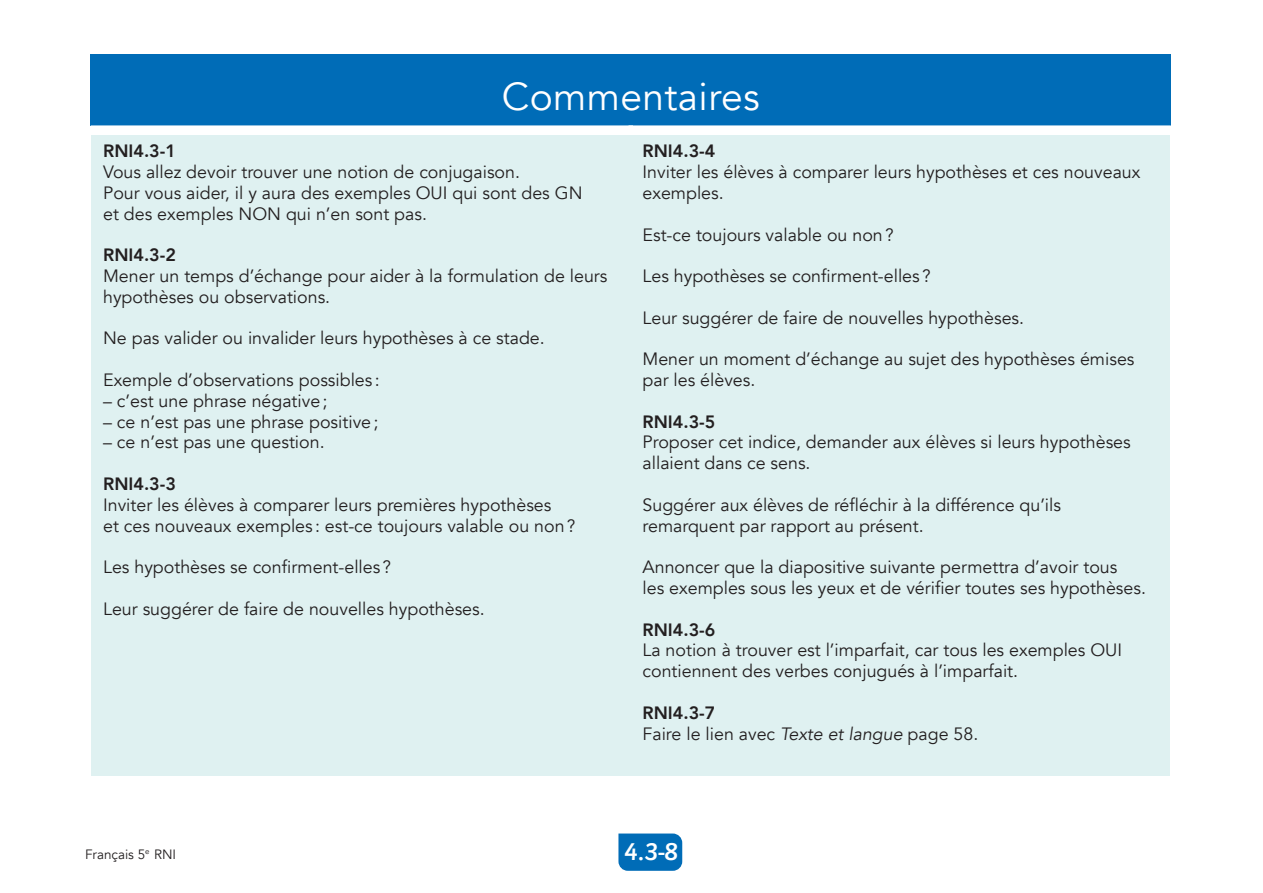
<style>
.page{position:relative;width:1263px;height:893px;background:#fff}
.page>*{position:absolute;margin:0;border:0;box-sizing:border-box;transform-origin:0 0}
.t1{font:39px "Avenir";letter-spacing:.01em;color:#fff}
.t2{font:500 27px "Sassoon Primary W01";color:#fff}
.t3{font:17.85px/20.9px "Avenir";color:#231f20}
.t4{font:800 17.85px "Avenir";color:#231f20}
.t5{font:13.5px "Avenir";color:#231f20}
.s1{font-weight:800}
.s2{font-style:italic}
</style>
<div class="page">
<svg style="left:618px;top:833px;width:64px;height:38px;background:#0c73ba"></svg>
<div style="left:91px;top:135px;width:1078px;height:641px;background:#dff1f1"></div>
<div style="left:91px;top:54px;width:1080px;height:71px;background:#006cb7"></div>
<svg style="left:91px;top:125px;width:1080px;height:1px"></svg>
<h1 class="t1" style="left:502px;top:73px;width:259px">Commentaires</h1>
<p class="t4" style="left:103px;top:137px;width:74px">RNI4.3-1</p>
<p class="t3" style="left:103px;top:162px;width:481px">Vous allez devoir trouver une notion de conjugaison.<br>Pour vous aider, il y aura des exemples OUI qui sont des GN et des exemples NON qui n’en sont pas.</p>
<p class="t4" style="left:103px;top:241px;width:74px">RNI4.3-2</p>
<p class="t3" style="left:103px;top:266px;width:506px">Mener un temps d’échange pour aider à la formulation de leurs hypothèses ou observations.</p>
<p class="t3" style="left:103px;top:328px;width:443px">Ne pas valider ou invalider leurs hypothèses à ce stade.</p>
<p class="t3" style="left:103px;top:370px;width:278px">Exemple d’observations possibles :</p>
<p class="t3" style="left:103px;top:391px;width:226px">– c’est une phrase négative;</p>
<p class="t3" style="left:103px;top:411px;width:277px">– ce n’est pas une phrase positive;</p>
<p class="t3" style="left:103px;top:432px;width:223px">– ce n’est pas une question.</p>
<p class="t4" style="left:103px;top:470px;width:74px">RNI4.3-3</p>
<p class="t3" style="left:103px;top:495px;width:474px">Inviter les élèves à comparer leurs premières hypothèses<br>et ces nouveaux exemples : est-ce toujours valable ou non?</p>
<p class="t3" style="left:103px;top:557px;width:290px">Les hypothèses se confirment-elles ?</p>
<p class="t3" style="left:103px;top:598px;width:383px">Leur suggérer de faire de nouvelles hypothèses.</p>
<p class="t4" style="left:642px;top:137px;width:74px">RNI4.3-4</p>
<p class="t3" style="left:642px;top:162px;width:499px">Inviter les élèves à comparer leurs hypothèses et ces nouveaux exemples.</p>
<p class="t3" style="left:642px;top:224px;width:253px">Est-ce toujours valable ou non?</p>
<p class="t3" style="left:642px;top:266px;width:290px">Les hypothèses se confirment-elles ?</p>
<p class="t3" style="left:642px;top:307px;width:383px">Leur suggérer de faire de nouvelles hypothèses.</p>
<p class="t3" style="left:642px;top:349px;width:493px">Mener un moment d’échange au sujet des hypothèses émises par les élèves.</p>
<p class="t4" style="left:642px;top:407px;width:74px">RNI4.3-5</p>
<p class="t3" style="left:642px;top:432px;width:490px">Proposer cet indice, demander aux élèves si leurs hypothèses allaient dans ce sens.</p>
<p class="t3" style="left:642px;top:495px;width:420px">Suggérer aux élèves de réfléchir à la différence qu’ils remarquent par rapport au présent.</p>
<p class="t3" style="left:642px;top:557px;width:505px">Annoncer que la diapositive suivante permettra d’avoir tous<br>les exemples sous les yeux et de vérifier toutes ses hypothèses.</p>
<p class="t4" style="left:642px;top:615px;width:74px">RNI4.3-6</p>
<p class="t3" style="left:642px;top:640px;width:481px">La notion à trouver est l’imparfait, car tous les exemples OUI contiennent des verbes conjugués à l’imparfait.</p>
<p class="t3" style="left:642px;top:702px;width:337px"><span class="s1">RNI4.3-7<br></span>Faire le lien avec <span class="s2">Texte et langue</span> page 58.</p>
<p class="t5" style="left:85px;top:846px;width:93px">Français 5<sup>e</sup> RNI</p>
<h2 class="t2" style="left:624px;top:837px;width:55px">4.3-8</h2>
</div>
